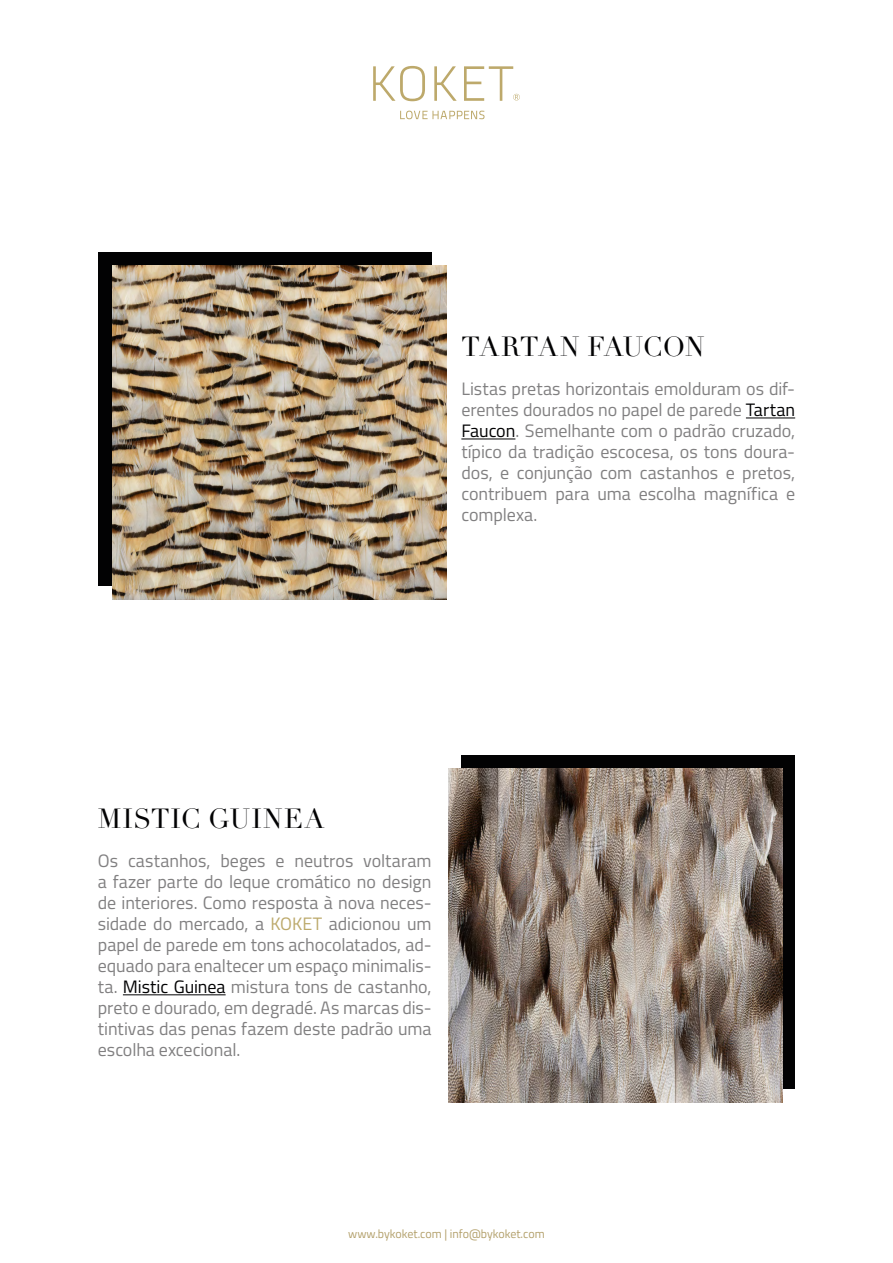
<style>
.page{position:relative;width:893px;height:1263px;background:#fff}
.page>*{position:absolute;margin:0;border:0;box-sizing:border-box;transform-origin:0 0}
.t1{font:27px "Didot";letter-spacing:-.015em;color:#020203}
.t2{font:27px "Didot";letter-spacing:.04em;color:#020203}
.t3{font:18px/21px "Titillium";letter-spacing:-.005em;color:#818081;text-align:justify}
.t4{font:12px "Titillium";letter-spacing:-.005em;color:#b3a06b}
.s1{color:#020203}
.s2{color:#bca96b}
</style>
<div class="page">
<svg style="left:373px;top:66px;width:52px;height:35px"></svg>
<svg style="left:434px;top:66px;width:23px;height:35px"></svg>
<svg style="left:464px;top:66px;width:56px;height:35px"></svg>
<svg style="left:400px;top:111px;width:84px;height:8px"></svg>
<div style="left:98px;top:252px;width:334px;height:334px;background:#020203"></div>
<img style="left:113px;top:266px;width:333px;height:334px">
<div style="left:461px;top:755px;width:334px;height:334px;background:#020203"></div>
<img style="left:449px;top:769px;width:334px;height:334px">
<hr style="left:746px;top:418px;width:49px;height:1px;background:#020203">
<hr style="left:461px;top:439px;width:54px;height:1px;background:#020203">
<hr style="left:123px;top:994px;width:103px;height:1px;background:#020203">
<h1 class="t1" style="left:461px;top:330px;width:245px">TARTAN FAUCON</h1>
<p class="t3" style="left:461px;top:377px;width:335px">Listas pretas horizontais emolduram os dif&shy;erentes dourados no papel de parede <span class="s1">Tartan Faucon</span>. Semelhante com o padrão cruzado, típico da tradição escocesa, os tons doura&shy;dos, e conjunção com castanhos e pretos, contribuem para uma escolha magnífica e complexa.</p>
<h1 class="t2" style="left:98px;top:802px;width:228px">MISTIC GUINEA</h1>
<p class="t3" style="left:98px;top:849px;width:335px">Os castanhos, beges e neutros voltaram a fazer parte do leque cromático no design de interiores. Como resposta à nova neces&shy;sidade do mercado, a <span class="s2">KOKET</span> adicionou um papel de parede em tons achocolatados, ad&shy;equado para enaltecer um espaço minimalis&shy;ta. <span class="s1">Mistic Guinea</span> mistura tons de castanho, preto e dourado, em degradé. As marcas dis&shy;tintivas das penas fazem deste padrão uma escolha excecional.</p>
<p class="t4" style="left:348px;top:1225px;width:198px">www.bykoket.com | info@bykoket.com</p>
</div>
